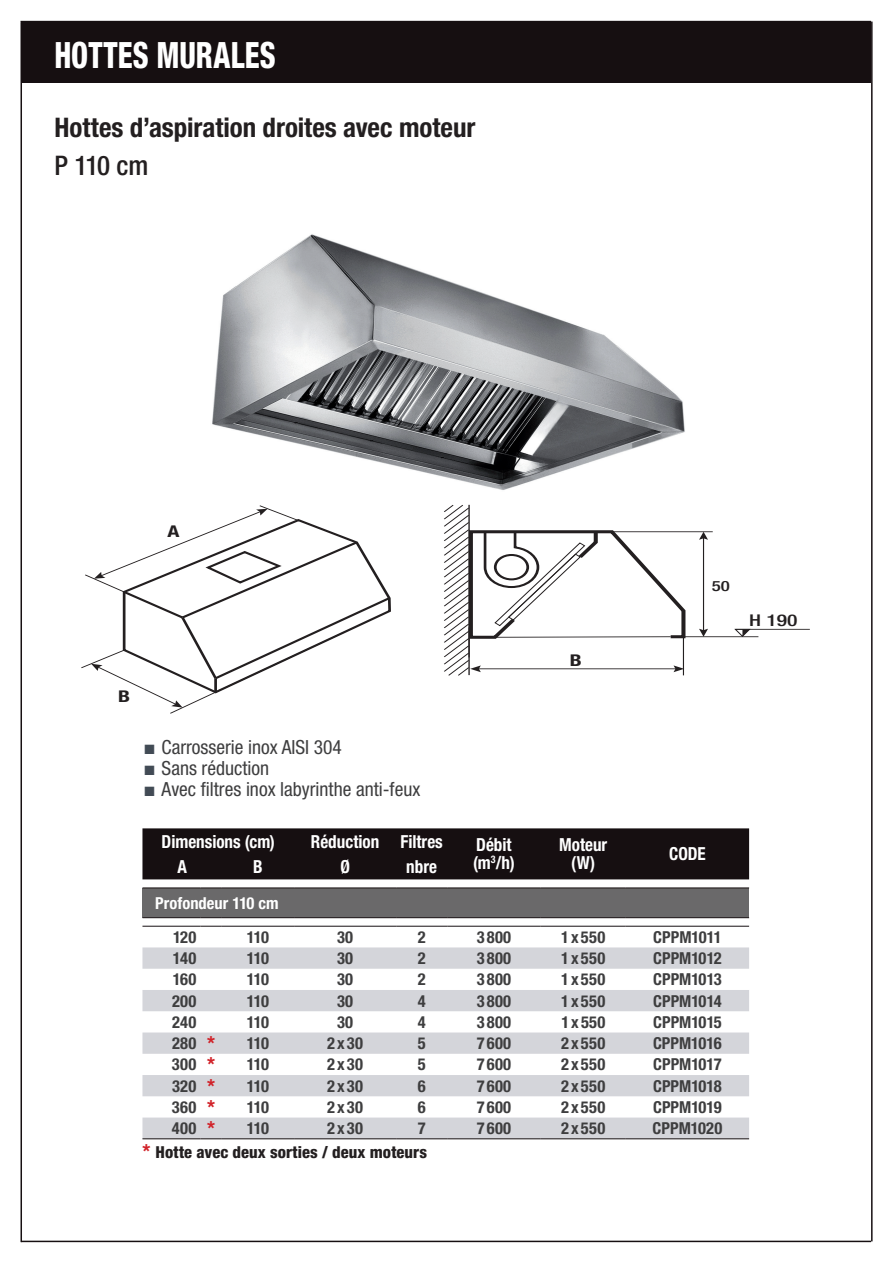
<style>
.page{position:relative;width:893px;height:1263px;background:#fff}
.page>*{position:absolute;margin:0;border:0;box-sizing:border-box;transform-origin:0 0}
.t1{font:800 condensed 36.3px "Helvetica Neue LT Std";letter-spacing:.005em;color:#fff;scale:.82 1}
.t2{font:700 condensed 27px "Helvetica Neue LT Std";color:#231f20}
.t3{font:500 condensed 27px "Helvetica Neue LT Std";color:#231f20}
.t4{font:condensed 19.5px "Helvetica Neue LT Std";color:#3e3e3f}
.t5{font:700 condensed 18px/18px "Helvetica Neue LT Std";color:#fff;scale:.95 1}
.t6{font:700 condensed 16.5px "Helvetica Neue LT Std";letter-spacing:.015em;color:#3e3e3f}
.t7{font:800 condensed 16.5px "Helvetica Neue LT Std";letter-spacing:.005em;color:#231f20}
.t8{font:700 condensed 16.5px "Helvetica Neue LT Std";color:#fff}
.t9{font:500 condensed 16.2px "Helvetica Neue LT Std";color:#231f20;scale:1.33 1}
.t10{font:700 condensed 16.2px "Helvetica Neue LT Std";color:#231f20;scale:1.33 1}
.t11{font:500 condensed 14.25px "Helvetica Neue LT Std";color:#231f20;scale:1.33 1}
.s1{color:#424b55}
.s2{font-weight:800;font-size:19.5px;color:#d1232a}
.s3{font-size:19.5px;color:#d1232a}
</style>
<div class="page">
<div style="left:21px;top:22px;width:850px;height:61px;background:#160f11"></div>
<hr style="left:21px;top:22px;width:1px;height:1220px;background:#160f11">
<hr style="left:871px;top:22px;width:2px;height:1219px;background:#160f11">
<hr style="left:21px;top:1241px;width:850px;height:1px;background:#160f11">
<hr style="left:21px;top:21px;width:850px;height:1px;background:#160f11">
<img style="left:212px;top:234px;width:473px;height:271px">
<svg style="left:81px;top:505px;width:310px;height:209px"></svg>
<hr style="left:703px;top:537px;width:1px;height:94px;background:#231f20">
<svg style="left:699px;top:629px;width:9px;height:7px"></svg>
<svg style="left:699px;top:532px;width:9px;height:8px"></svg>
<hr style="left:683px;top:636px;width:75px;height:1px;background:#231f20">
<hr style="left:612px;top:531px;width:101px;height:1px;background:#231f20">
<hr style="left:735px;top:629px;width:75px;height:1px;background:#231f20">
<svg style="left:735px;top:629px;width:15px;height:8px"></svg>
<svg style="left:444px;top:505px;width:243px;height:171px"></svg>
<div style="left:142px;top:828px;width:607px;height:51px;background:#160f11"></div>
<div style="left:142px;top:888px;width:607px;height:30px;background:#6a696a"></div>
<svg style="left:142px;top:947px;width:607px;height:191px;fill:#d4d5da"></svg>
<hr style="left:142px;top:888px;width:59px;height:1px;background:#160f11">
<svg style="left:201px;top:888px;width:21px;height:1px"></svg>
<hr style="left:222px;top:888px;width:72px;height:1px;background:#160f11">
<hr style="left:294px;top:888px;width:102px;height:1px;background:#160f11">
<hr style="left:396px;top:888px;width:51px;height:1px;background:#160f11">
<hr style="left:447px;top:888px;width:94px;height:1px;background:#160f11">
<hr style="left:541px;top:888px;width:85px;height:1px;background:#160f11">
<hr style="left:626px;top:888px;width:123px;height:1px;background:#160f11">
<svg style="left:142px;top:917px;width:607px;height:10px"></svg>
<hr style="left:222px;top:926px;width:72px;height:1px;background:#160f11">
<hr style="left:294px;top:926px;width:102px;height:1px;background:#160f11">
<hr style="left:396px;top:926px;width:51px;height:1px;background:#160f11">
<hr style="left:447px;top:926px;width:94px;height:1px;background:#160f11">
<hr style="left:541px;top:926px;width:85px;height:1px;background:#160f11">
<hr style="left:626px;top:926px;width:123px;height:1px;background:#160f11">
<hr style="left:142px;top:1138px;width:59px;height:1px;background:#160f11">
<svg style="left:201px;top:1138px;width:21px;height:1px"></svg>
<hr style="left:222px;top:1138px;width:72px;height:1px;background:#160f11">
<hr style="left:294px;top:1138px;width:102px;height:1px;background:#160f11">
<hr style="left:396px;top:1138px;width:51px;height:1px;background:#160f11">
<hr style="left:447px;top:1138px;width:94px;height:1px;background:#160f11">
<hr style="left:541px;top:1138px;width:85px;height:1px;background:#160f11">
<hr style="left:626px;top:1138px;width:123px;height:1px;background:#160f11">
<h1 class="t1" style="left:54px;top:32px;width:271px">HOTTES MURALES</h1>
<h2 class="t2" style="left:54px;top:111px;width:422px">Hottes d’aspiration droites avec moteur</h2>
<h2 class="t3" style="left:54px;top:149px;width:95px">P 110 cm</h2>
<p class="t10" style="left:167px;top:521px;width:11px">A</p>
<p class="t11" style="left:712px;top:578px;width:15px">50</p>
<p class="t10" style="left:118px;top:686px;width:11px">B</p>
<p class="t10" style="left:570px;top:651px;width:11px">B</p>
<p class="t4" style="left:145px;top:736px;width:199px"><span class="s1">■</span> Carrosserie inox AISI 304</p>
<p class="t4" style="left:145px;top:757px;width:126px"><span class="s1">■</span> Sans réduction</p>
<p class="t4" style="left:145px;top:778px;width:277px"><span class="s1">■</span> Avec filtres inox labyrinthe anti-feux</p>
<p class="t5" style="left:162px;top:832px;width:121px">Dimensions (cm)</p>
<p class="t5" style="left:311px;top:832px;width:140px">Réduction Filtres</p>
<p class="t5" style="left:473px;top:836px;width:45px">Débit (m<sup>3</sup>/h)</p>
<p class="t5" style="left:559px;top:836px;width:52px;text-align:center">Moteur (W)</p>
<p class="t5" style="left:669px;top:845px;width:40px">CODE</p>
<p class="t5" style="left:177px;top:857px;width:12px">A</p>
<p class="t5" style="left:253px;top:857px;width:12px">B</p>
<p class="t5" style="left:340px;top:857px;width:12px">Ø</p>
<p class="t5" style="left:406px;top:857px;width:34px">nbre</p>
<p class="t8" style="left:155px;top:893px;width:125px">Profondeur 110 cm</p>
<p class="t6" style="left:173px;top:927px;width:25px">120</p>
<p class="t6" style="left:247px;top:927px;width:24px">110</p>
<p class="t6" style="left:337px;top:927px;width:18px">30</p>
<p class="t6" style="left:418px;top:927px;width:9px">2</p>
<p class="t6" style="left:477px;top:927px;width:36px">3800</p>
<p class="t6" style="left:561px;top:927px;width:45px">1x550</p>
<p class="t6" style="left:653px;top:927px;width:70px">CPPM1011</p>
<p class="t6" style="left:173px;top:948px;width:25px">140</p>
<p class="t6" style="left:247px;top:948px;width:24px">110</p>
<p class="t6" style="left:337px;top:948px;width:18px">30</p>
<p class="t6" style="left:418px;top:948px;width:9px">2</p>
<p class="t6" style="left:477px;top:948px;width:36px">3800</p>
<p class="t6" style="left:561px;top:948px;width:45px">1x550</p>
<p class="t6" style="left:653px;top:948px;width:70px">CPPM1012</p>
<p class="t6" style="left:173px;top:969px;width:25px">160</p>
<p class="t6" style="left:247px;top:969px;width:24px">110</p>
<p class="t6" style="left:337px;top:969px;width:18px">30</p>
<p class="t6" style="left:418px;top:969px;width:9px">2</p>
<p class="t6" style="left:477px;top:969px;width:36px">3800</p>
<p class="t6" style="left:561px;top:969px;width:45px">1x550</p>
<p class="t6" style="left:653px;top:969px;width:70px">CPPM1013</p>
<p class="t6" style="left:172px;top:991px;width:26px">200</p>
<p class="t6" style="left:247px;top:991px;width:24px">110</p>
<p class="t6" style="left:337px;top:991px;width:18px">30</p>
<p class="t6" style="left:418px;top:991px;width:9px">4</p>
<p class="t6" style="left:477px;top:991px;width:36px">3800</p>
<p class="t6" style="left:561px;top:991px;width:45px">1x550</p>
<p class="t6" style="left:653px;top:991px;width:70px">CPPM1014</p>
<p class="t6" style="left:172px;top:1012px;width:26px">240</p>
<p class="t6" style="left:247px;top:1012px;width:24px">110</p>
<p class="t6" style="left:337px;top:1012px;width:18px">30</p>
<p class="t6" style="left:418px;top:1012px;width:9px">4</p>
<p class="t6" style="left:477px;top:1012px;width:36px">3800</p>
<p class="t6" style="left:561px;top:1012px;width:45px">1x550</p>
<p class="t6" style="left:653px;top:1012px;width:70px">CPPM1015</p>
<p class="t6" style="left:172px;top:1033px;width:45px">280 <span class="s2">*</span></p>
<p class="t6" style="left:247px;top:1033px;width:24px">110</p>
<p class="t6" style="left:327px;top:1033px;width:37px">2x30</p>
<p class="t6" style="left:418px;top:1033px;width:9px">5</p>
<p class="t6" style="left:477px;top:1033px;width:36px">7600</p>
<p class="t6" style="left:561px;top:1033px;width:45px">2x550</p>
<p class="t6" style="left:653px;top:1033px;width:70px">CPPM1016</p>
<p class="t6" style="left:172px;top:1054px;width:45px">300 <span class="s2">*</span></p>
<p class="t6" style="left:247px;top:1054px;width:24px">110</p>
<p class="t6" style="left:327px;top:1054px;width:37px">2x30</p>
<p class="t6" style="left:418px;top:1054px;width:9px">5</p>
<p class="t6" style="left:477px;top:1054px;width:36px">7600</p>
<p class="t6" style="left:561px;top:1054px;width:45px">2x550</p>
<p class="t6" style="left:653px;top:1054px;width:70px">CPPM1017</p>
<p class="t6" style="left:172px;top:1076px;width:44px">320 <span class="s2">*</span></p>
<p class="t6" style="left:247px;top:1076px;width:24px">110</p>
<p class="t6" style="left:327px;top:1076px;width:37px">2x30</p>
<p class="t6" style="left:418px;top:1076px;width:9px">6</p>
<p class="t6" style="left:477px;top:1076px;width:36px">7600</p>
<p class="t6" style="left:561px;top:1076px;width:45px">2x550</p>
<p class="t6" style="left:653px;top:1076px;width:70px">CPPM1018</p>
<p class="t6" style="left:172px;top:1097px;width:45px">360 <span class="s2">*</span></p>
<p class="t6" style="left:247px;top:1097px;width:24px">110</p>
<p class="t6" style="left:327px;top:1097px;width:37px">2x30</p>
<p class="t6" style="left:418px;top:1097px;width:9px">6</p>
<p class="t6" style="left:477px;top:1097px;width:36px">7600</p>
<p class="t6" style="left:561px;top:1097px;width:45px">2x550</p>
<p class="t6" style="left:653px;top:1097px;width:70px">CPPM1019</p>
<p class="t6" style="left:172px;top:1118px;width:45px">400 <span class="s2">*</span></p>
<p class="t6" style="left:247px;top:1118px;width:24px">110</p>
<p class="t6" style="left:327px;top:1118px;width:37px">2x30</p>
<p class="t6" style="left:418px;top:1118px;width:9px">7</p>
<p class="t6" style="left:477px;top:1118px;width:36px">7600</p>
<p class="t6" style="left:561px;top:1118px;width:45px">2x550</p>
<p class="t6" style="left:653px;top:1118px;width:71px">CPPM1020</p>
<p class="t7" style="left:142px;top:1142px;width:286px"><span class="s3">*</span> Hotte avec deux sorties / deux moteurs</p>
<p class="t9" style="left:749px;top:611px;width:38px">H 190</p>
</div>
